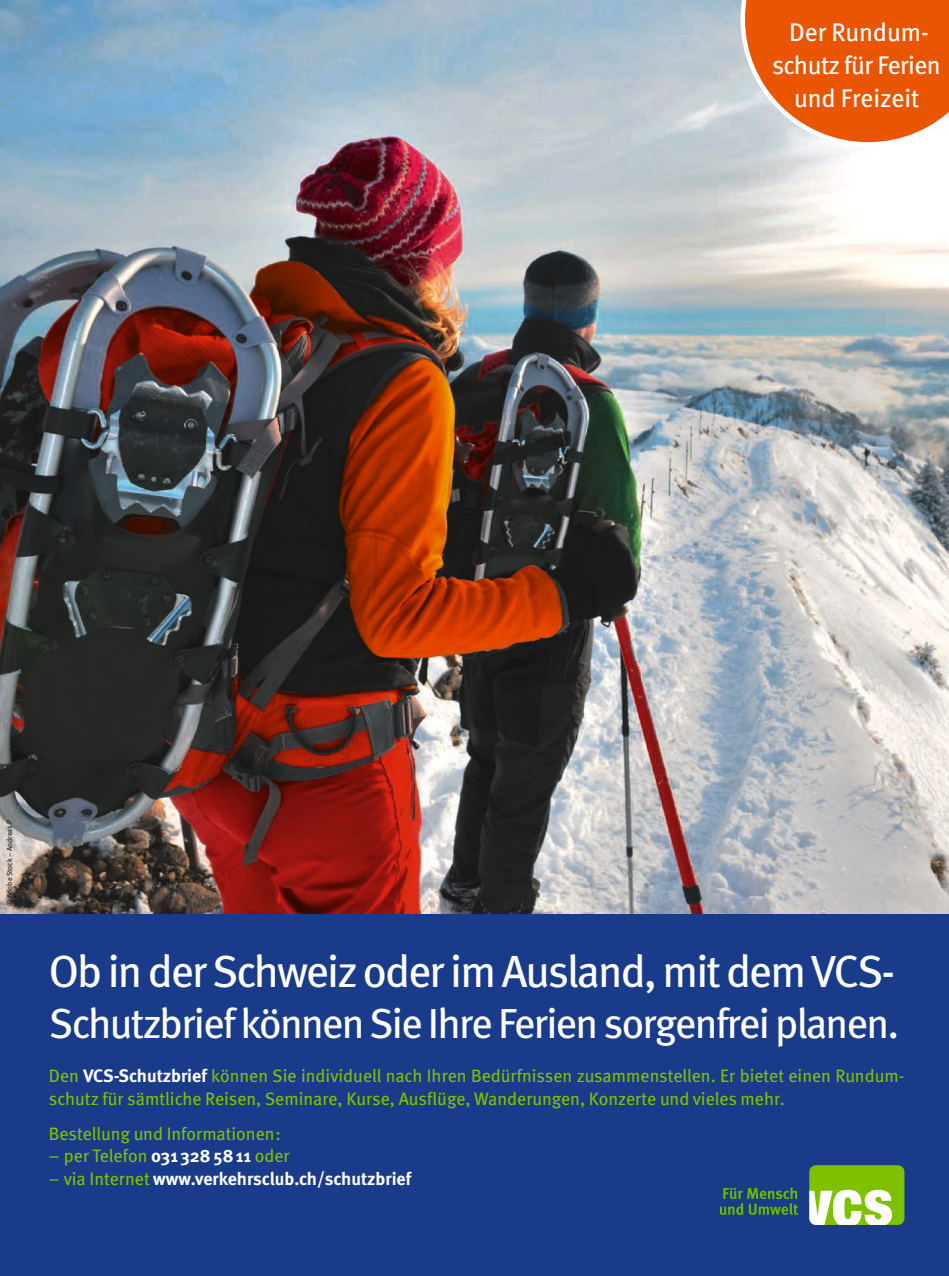
<style>
.page{position:relative;width:949px;height:1276px;background:#fff}
.page>*{position:absolute;margin:0;border:0;box-sizing:border-box;transform-origin:0 0}
.t1{font:45px "Meta";letter-spacing:-.04em;color:#fff}
.t2{font:42px "Meta";letter-spacing:-.04em;color:#fff}
.t3{font:25.5px/33px "Meta";letter-spacing:-.01em;color:#fff;text-align:center}
.t4{font:18px/22.5px "Meta";color:#7fc000}
.t5{font:700 18px "Meta";color:#fff}
.t6{font:7.5px "Meta";color:#201c1a}
.s1{font-weight:700;color:#fff}
.s2{font-weight:400;color:#7fc000}
</style>
<div class="page">
<img style="left:0;top:0;width:948px;height:914px">
<div style="left:0;top:914px;width:948px;height:362px;background:#193b89"></div>
<div style="left:809px;top:1165px;width:95px;height:60px;background:#7fc000;border-radius:7px"></div>
<svg style="left:809px;top:1189px;width:82px;height:36px"></svg>
<svg style="left:720px;top:1187px;width:77px;height:27px"></svg>
<svg style="left:740px;top:0;width:209px;height:147px"></svg>
<h3 class="t3" style="left:771px;top:16px;width:170px">Der Rundum&shy;schutz für Ferien und Freizeit</h3>
<p class="t6" style="left:5px;top:906px;width:88px;rotate:-90deg">© Adobe Stock – Andreas P</p>
<h1 class="t1" style="left:49px;top:945px;width:847px">Ob in der Schweiz oder im Ausland, mit dem VCS-</h1>
<h2 class="t2" style="left:49px;top:999px;width:851px">Schutzbrief können Sie Ihre Ferien sorgenfrei planen.</h2>
<p class="t4" style="left:49px;top:1064px;width:856px">Den <span class="s1">VCS-Schutzbrief</span> können Sie individuell nach Ihren Bedürfnissen zusammenstellen. Er bietet einen Rundum&shy;schutz für sämtliche Reisen, Seminare, Kurse, Ausflüge, Wanderungen, Konzerte und vieles mehr.</p>
<p class="t4" style="left:49px;top:1122px;width:233px">Bestellung und Informationen :</p>
<p class="t4" style="left:49px;top:1144px;width:242px">– per Telefon <span class="s1">031 328 58 11</span> oder</p>
<p class="t5" style="left:49px;top:1168px;width:363px"><span class="s2">– via Internet</span> www.verkehrsclub.ch/schutzbrief</p>
</div>
